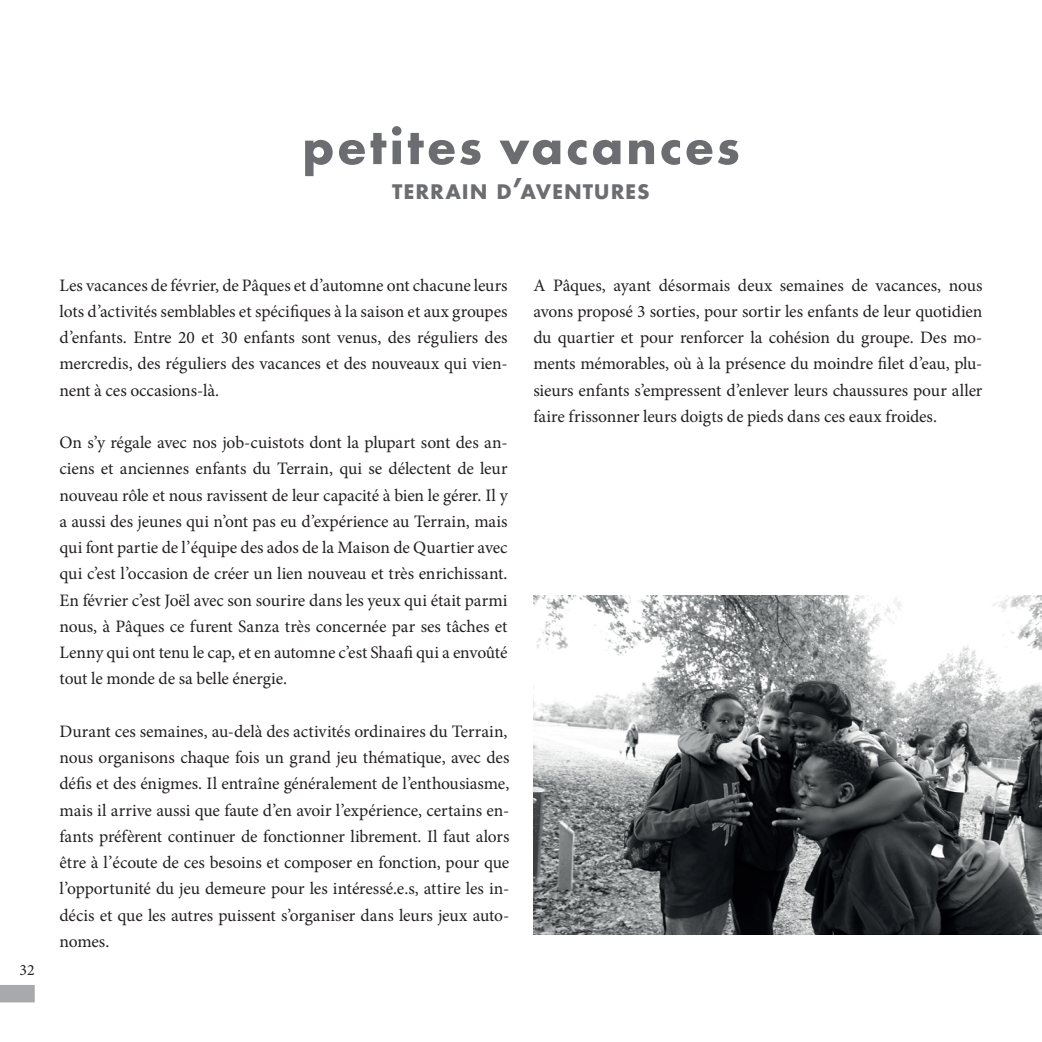
<style>
.page{position:relative;width:1042px;height:1042px;background:#fff}
.page>*{position:absolute;margin:0;border:0;box-sizing:border-box;transform-origin:0 0}
.t1{font:700 52.5px "Futura PT";letter-spacing:.05em;color:#6c6d70}
.t2{font:700 22.05px "Futura PT";letter-spacing:.04em;color:#6c6d70}
.t3{font:17.5px/26.2px "Minion Pro";letter-spacing:-.01em;color:#231f20;text-align:justify}
.t4{font:15.75px "Minion Pro";color:#231f20}
.s1{font-size:31.5px}
</style>
<div class="page">
<div style="left:0;top:985px;width:35px;height:17px;background:#a8a9ad"></div>
<img style="left:533px;top:595px;width:509px;height:339px">
<h1 class="t1" style="left:302px;top:113px;width:439px">petites vacances</h1>
<p class="t2" style="left:392px;top:177px;width:259px">TERRAIN D<span class="s1">’</span>AVENTURES</p>
<p class="t4" style="left:20px;top:959px;width:17px">32</p>
<p class="t3" style="left:60px;top:272px;width:449px">Les vacances de février, de Pâques et d’automne ont chacune leurs lots d’activités semblables et spécifiques à la saison et aux groupes d’enfants. Entre 20 et 30 enfants sont venus, des réguliers des mercredis, des réguliers des vacances et des nouveaux qui vien&shy;nent à ces occasions-là.</p>
<p class="t3" style="left:60px;top:429px;width:450px">On s’y régale avec nos job-cuistots dont la plupart sont des an&shy;ciens et anciennes enfants du Terrain, qui se délectent de leur nouveau rôle et nous ravissent de leur capacité à bien le gérer. Il y a aussi des jeunes qui n’ont pas eu d’expérience au Terrain, mais qui font partie de l’équipe des ados de la Maison de Quartier avec qui c’est l’occasion de créer un lien nouveau et très enrichissant.<br>En février c’est Joël avec son sourire dans les yeux qui était parmi nous, à Pâques ce furent Sanza très concernée par ses tâches et Lenny qui ont tenu le cap, et en automne c’est Shaafi qui a envoûté tout le monde de sa belle énergie.</p>
<p class="t3" style="left:60px;top:718px;width:451px">Durant ces semaines, au-delà des activités ordinaires du Terrain, nous organisons chaque fois un grand jeu thématique, avec des défis et des énigmes. Il entraîne généralement de l’enthousiasme, mais il arrive aussi que faute d’en avoir l’expérience, certains en&shy;fants préfèrent continuer de fonctionner librement. Il faut alors être à l’écoute de ces besoins et composer en fonction, pour que l’opportunité du jeu demeure pour les intéressé.e.s, attire les in&shy;décis et que les autres puissent s’organiser dans leurs jeux auto&shy;nomes.</p>
<p class="t3" style="left:533px;top:272px;width:450px">A Pâques, ayant désormais deux semaines de vacances, nous avons proposé 3 sorties, pour sortir les enfants de leur quotidien du quartier et pour renforcer la cohésion du groupe. Des mo&shy;ments mémorables, où à la présence du moindre filet d’eau, plu&shy;sieurs enfants s’empressent d’enlever leurs chaussures pour aller faire frissonner leurs doigts de pieds dans ces eaux froides.</p>
</div>
